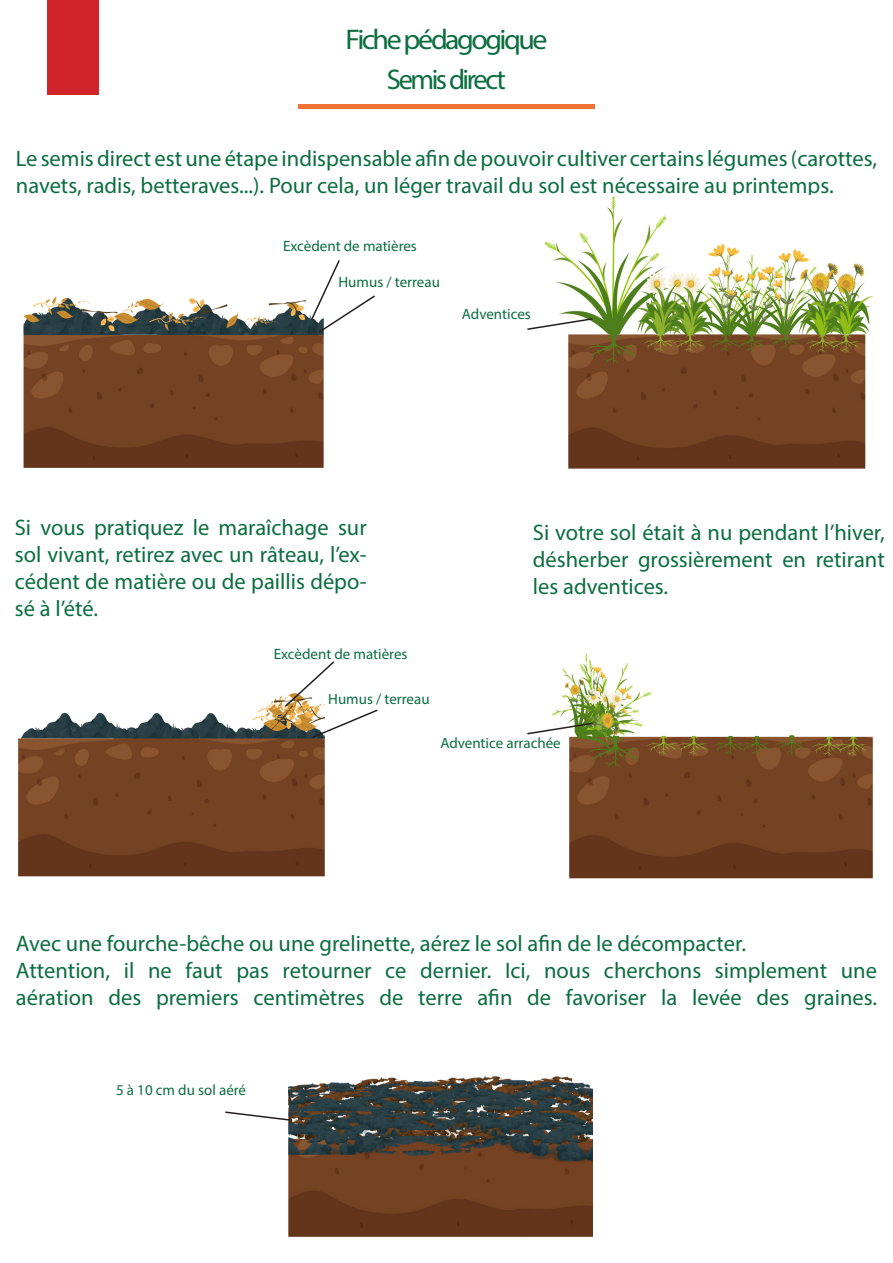
<style>
.page{position:relative;width:893px;height:1263px;background:#fff}
.page>*{position:absolute;margin:0;border:0;box-sizing:border-box;transform-origin:0 0}
.t1{font:28.5px "Myriad Pro";letter-spacing:-.085em;color:#0c6e40;scale:1.05 1}
.t2{font:28.5px "Myriad Pro";letter-spacing:-.085em;color:#0c6e40}
.t3{font:22.5px/27px "Myriad Pro";color:#0c6e40}
.t4{font:15px "Myriad Pro";color:#0c6e40}
</style>
<div class="page">
<div style="left:48px;top:1px;width:51px;height:94px;background:#d1232a"></div>
<div style="left:298px;top:104px;width:297px;height:5px;background:#f37135"></div>
<img style="left:23px;top:296px;width:301px;height:172px">
<img style="left:18px;top:696px;width:307px;height:181px">
<img style="left:544px;top:196px;width:329px;height:273px">
<img style="left:552px;top:653px;width:321px;height:226px">
<img style="left:289px;top:1076px;width:304px;height:161px">
<svg style="left:309px;top:260px;width:66px;height:74px"></svg>
<svg style="left:283px;top:661px;width:95px;height:78px"></svg>
<svg style="left:527px;top:317px;width:67px;height:14px"></svg>
<svg style="left:527px;top:722px;width:67px;height:13px"></svg>
<svg style="left:225px;top:1110px;width:67px;height:12px"></svg>
<p class="t1" style="left:346px;top:22px;width:194px">Fiche pédagogique</p>
<p class="t2" style="left:387px;top:62px;width:121px">Semis direct</p>
<p class="t3" style="left:16px;top:145px;width:863px">Le semis direct est une étape indispensable afin de pouvoir cultiver certains légumes (carottes, navets, radis, betteraves...). Pour cela, un léger travail du sol est nécessaire au printemps.</p>
<p class="t4" style="left:283px;top:237px;width:135px">Excèdent de matières</p>
<p class="t4" style="left:339px;top:273px;width:103px">Humus / terreau</p>
<p class="t4" style="left:462px;top:305px;width:70px">Adventices</p>
<p class="t3" style="left:15px;top:513px;width:353px;text-align:justify">Si vous pratiquez le maraîchage sur sol vivant, retirez avec un râteau, l’ex&shy;cédent de matière ou de paillis dépo&shy;sé à l’été.</p>
<p class="t3" style="left:533px;top:519px;width:353px;text-align:justify">Si votre sol était à nu pendant l’hiver, désherber grossièrement en retirant les adventices.</p>
<p class="t4" style="left:274px;top:645px;width:135px">Excèdent de matières</p>
<p class="t4" style="left:328px;top:689px;width:103px">Humus / terreau</p>
<p class="t4" style="left:440px;top:733px;width:122px">Adventice arrachée</p>
<p class="t3" style="left:16px;top:930px;width:732px">Avec une fourche-bêche ou une grelinette, aérez le sol afin de le décompacter.</p>
<p class="t3" style="left:16px;top:957px;width:863px">Attention, il ne faut pas retourner ce dernier. Ici, nous cherchons simplement une aération des premiers centimètres de terre afin de favoriser la levée des graines.</p>
<p class="t4" style="left:116px;top:1081px;width:132px">5 à 10 cm du sol aéré</p>
</div>
